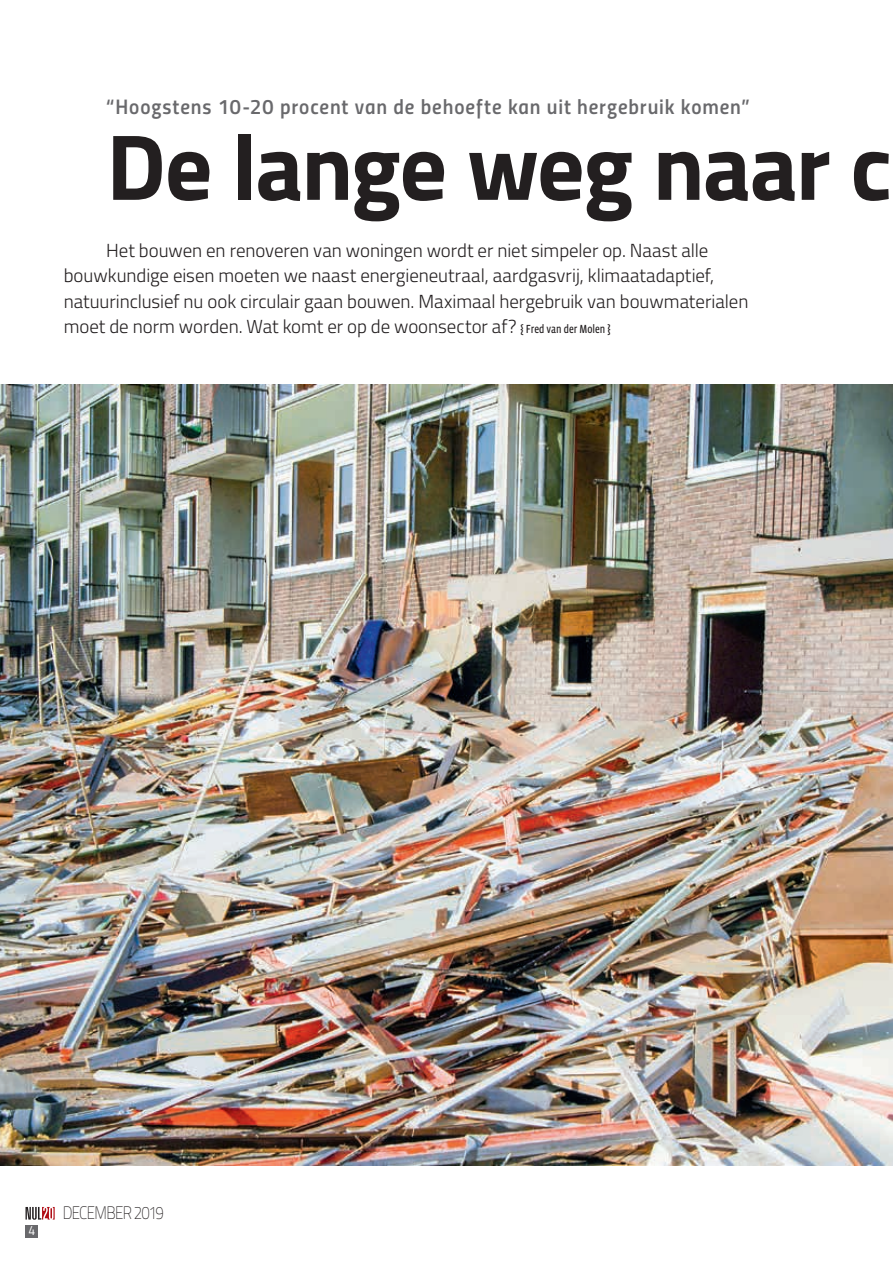
<style>
.page{position:relative;width:893px;height:1263px;background:#fff}
.page>*{position:absolute;margin:0;border:0;box-sizing:border-box;transform-origin:0 0}
.t1{font:700 93.75px "Titillium";letter-spacing:-.02em;color:#231f20}
.t2{font:21px "Titillium Semibold Upright";letter-spacing:.04em;color:#69696c}
.t3{font:300 18.9px/25.5px "Titillium";letter-spacing:-.005em;color:#231f20}
.t4{font:100 18px "Titillium";letter-spacing:-.045em;color:#231f20;scale:.84 1}
.t5{font:13.5px "Titillium Regular Upright";color:#fff;scale:.9 1}
.s1{font-family:"Vista Sans Nar OT";font-weight:400;font-size:12px}
</style>
<div class="page">
<svg style="left:26px;top:1207px;width:29px;height:13px"></svg>
<div style="left:26px;top:1225px;width:12px;height:12px;background:#69696c"></div>
<img style="left:0;top:384px;width:893px;height:781px">
<p class="t2" style="left:106px;top:90px;width:645px">“Hoogstens 10-20 procent van de behoefte kan uit hergebruik komen”</p>
<h1 class="t1" style="left:106px;top:95px;width:787px">De lange weg naar c</h1>
<p class="t3" style="left:64px;top:236px;width:686px;text-indent:43px">Het bouwen en renoveren van woningen wordt er niet simpeler op. Naast alle bouwkundige eisen moeten we naast energieneutraal, aardgasvrij, klimaatadaptief, natuurinclusief nu ook circulair gaan bouwen. Maximaal hergebruik van bouwmaterialen moet de norm worden. Wat komt er op de woonsector af? <span class="s1">{ Fred van der Molen }</span></p>
<p class="t5" style="left:28px;top:1220px;width:9px">4</p>
<p class="t4" style="left:63px;top:1200px;width:122px">DECEMBER 2019</p>
</div>
